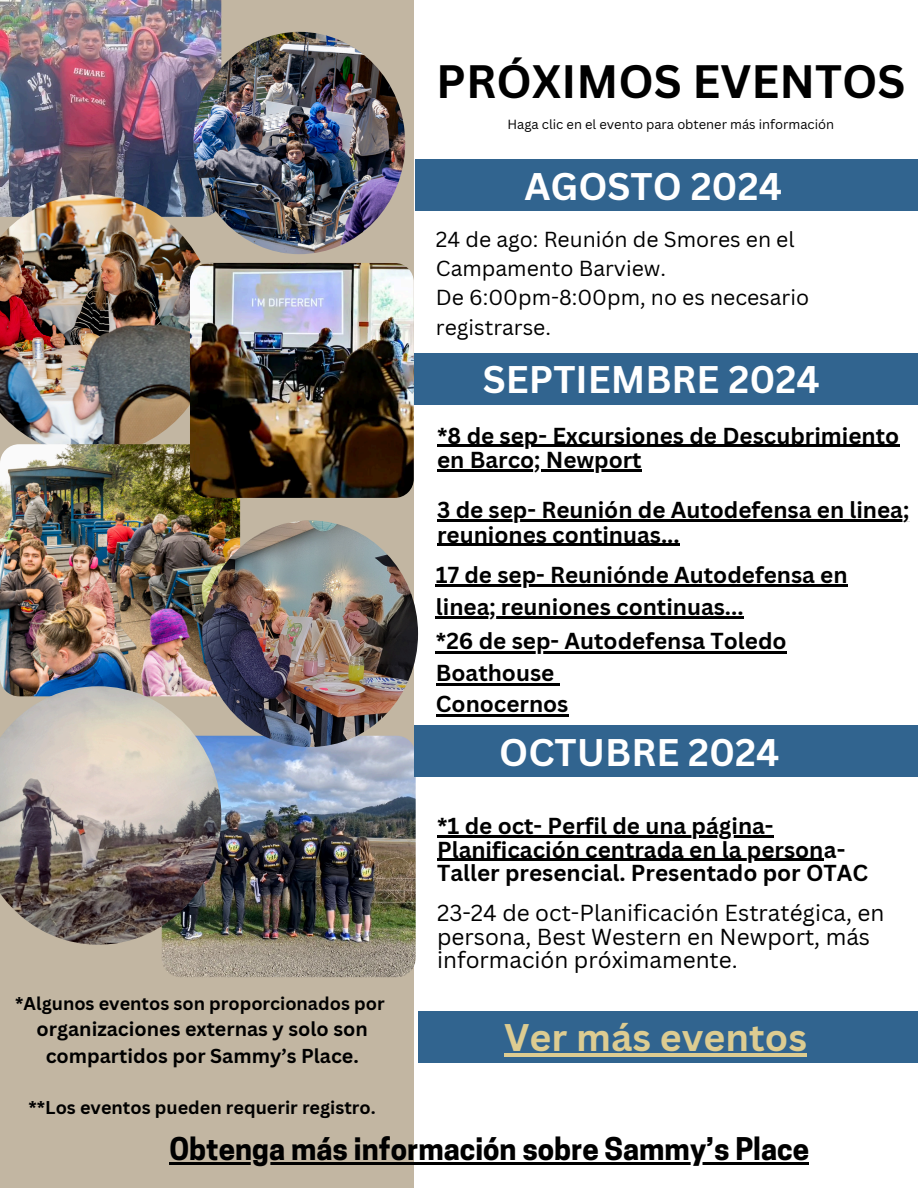
<style>
.page{position:relative;width:918px;height:1188px;background:#fff}
.page>*{position:absolute;margin:0;border:0;box-sizing:border-box;transform-origin:0 0}
.t1{font:700 45.6px "Canva Sans";color:#000}
.t2{font:700 37.5px "Canva Sans";color:#fff}
.t3{font:700 37.5px "Canva Sans";color:#ddcc91}
.t4{font:700 29.4px "Cooper Hewitt";color:#000}
.t5{font:700 22.5px/31.5px "Canva Sans";color:#000}
.t6{font:22.5px/23.7px "Canva Sans";color:#000}
.t7{font:21.15px/29.2px "Canva Sans";color:#000}
.t8{font:700 19.65px/27px "Canva Sans";color:#000;text-align:center}
.t9{font:700 18px "Canva Sans";color:#000}
.t10{font:12.9px "Canva Sans";color:#000}
</style>
<div class="page">
<div style="left:0;top:0;width:414px;height:1188px;background:#c2b6a2"></div>
<img style="left:0;top:0;width:221px;height:217px">
<img style="left:0;top:194px;width:216px;height:260px">
<img style="left:193px;top:32px;width:212px;height:222px;border-radius:50%">
<img style="left:0;top:444px;width:240px;height:252px;border-radius:19px">
<img style="left:162px;top:736px;width:253px;height:241px">
<img style="left:0;top:686px;width:221px;height:259px">
<div style="left:414px;top:353px;width:504px;height:52px;background:#31648f"></div>
<div style="left:414px;top:725px;width:504px;height:52px;background:#31648f"></div>
<img style="left:190px;top:263px;width:224px;height:235px">
<img style="left:202px;top:520px;width:216px;height:227px;border-radius:50%">
<div style="left:418px;top:1011px;width:500px;height:52px;background:#31648f"></div>
<hr style="left:504px;top:1053px;width:303px;height:4px;background:#ddcc91">
<hr style="left:169px;top:1162px;width:640px;height:2px;background:#000">
<hr style="left:437px;top:445px;width:463px;height:2px;background:#000">
<hr style="left:437px;top:470px;width:205px;height:2px;background:#000">
<hr style="left:437px;top:519px;width:473px;height:2px;background:#000">
<hr style="left:437px;top:544px;width:243px;height:2px;background:#000">
<hr style="left:437px;top:835px;width:337px;height:2px;background:#000">
<hr style="left:437px;top:859px;width:387px;height:2px;background:#000">
<hr style="left:436px;top:652px;width:351px;height:2px;background:#000">
<hr style="left:436px;top:683px;width:119px;height:2px;background:#000">
<hr style="left:436px;top:715px;width:133px;height:2px;background:#000">
<div style="left:416px;top:159px;width:502px;height:52px;background:#31648f"></div>
<hr style="left:436px;top:585px;width:412px;height:2px;background:#000">
<hr style="left:436px;top:616px;width:308px;height:2px;background:#000">
<p class="t1" style="left:436px;top:50px;width:471px">PRÓXIMOS EVENTOS</p>
<h2 class="t10" style="left:507px;top:115px;width:328px">Haga clic en el evento para obtener más información</h2>
<h4 class="t2" style="left:524px;top:160px;width:259px">AGOSTO 2024</h4>
<p class="t7" style="left:436px;top:224px;width:375px">24 de ago: Reunión de Smores en el<br>Campamento Barview.<br>De 6:00pm-8:00pm, no es necesario registrarse.</p>
<p class="t2" style="left:483px;top:353px;width:338px">SEPTIEMBRE 2024</p>
<h5 class="t5" style="left:437px;top:419px;width:464px">*8 de sep- Excursiones de Descubrimiento</h5>
<h5 class="t5" style="left:437px;top:444px;width:206px">en Barco; Newport</h5>
<p class="t5" style="left:437px;top:497px;width:474px;line-height:24.8px">3 de sep- Reunión de Autodefensa en linea; reuniones continuas...</p>
<p class="t5" style="left:436px;top:559px;width:413px">17 de sep- Reuniónde Autodefensa en linea; reuniones continuas...</p>
<h6 class="t5" style="left:436px;top:625px;width:352px">*26 de sep- Autodefensa Toledo<br>Boathouse<br>Conocernos</h6>
<p class="t2" style="left:499px;top:726px;width:282px">OCTUBRE 2024</p>
<h5 class="t5" style="left:437px;top:809px;width:338px">*1 de oct- Perfil de una página-</h5>
<h5 class="t5" style="left:437px;top:837px;width:433px;line-height:23.7px">Planificación centrada en la persona-<br>Taller presencial. Presentado por OTAC</h5>
<h2 class="t9" style="left:15px;top:991px;width:371px">*Algunos eventos son proporcionados por</h2>
<p class="t8" style="left:37px;top:1015px;width:333px">organizaciones externas y solo son compartidos por Sammy’s Place.</p>
<h5 class="t9" style="left:28px;top:1095px;width:349px">**Los eventos pueden requerir registro.</h5>
<h3 class="t6" style="left:437px;top:900px;width:449px">23-24 de oct-Planificación Estratégica, en persona, Best Western en Newport, más información próximamente.</h3>
<h2 class="t3" style="left:504px;top:1011px;width:304px">Ver más eventos</h2>
<h6 class="t4" style="left:169px;top:1138px;width:641px">Obtenga más información sobre Sammy’s Place</h6>
</div>
